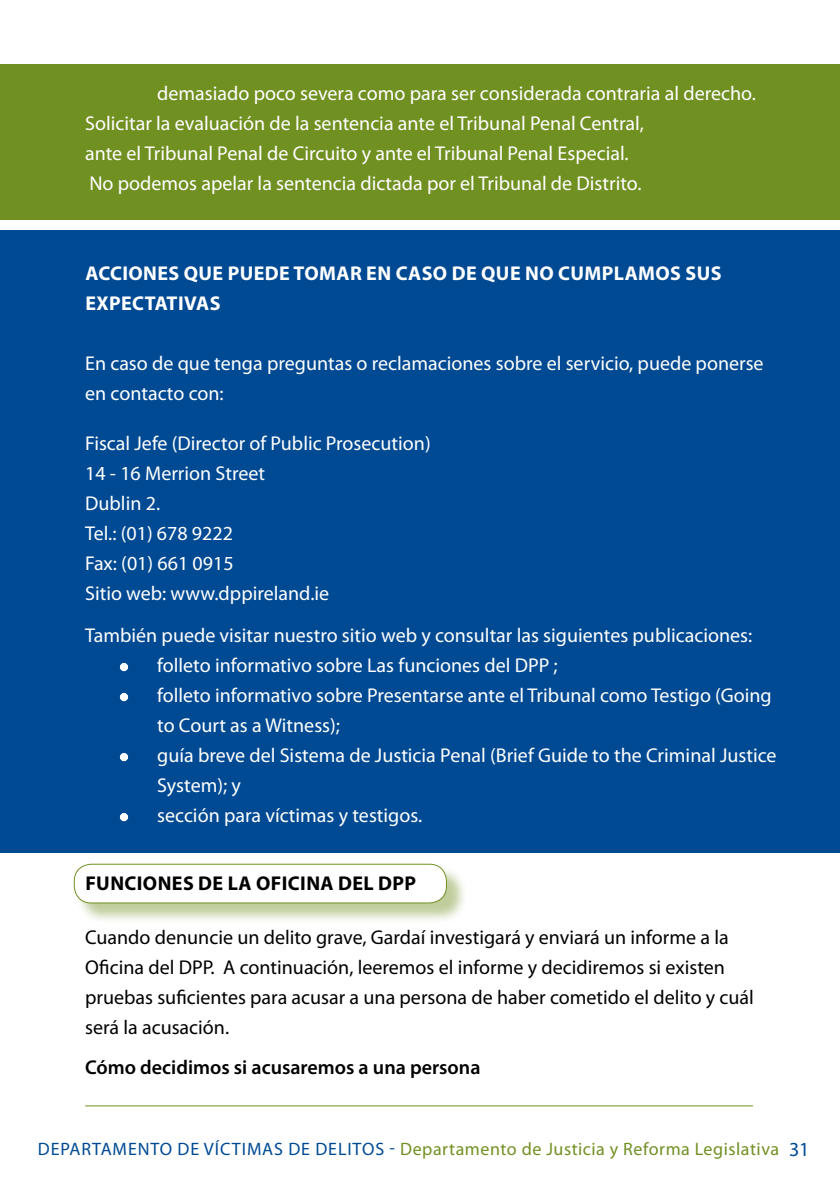
<style>
.page{position:relative;width:840px;height:1191px;background:#fff}
.page>*{position:absolute;margin:0;border:0;box-sizing:border-box;transform-origin:0 0}
.t1{font:20px/30px "Myriad Pro";color:#fff}
.t2{font:20px/30px "Myriad Pro";color:#000}
.t3{font:700 20px/30px "Myriad Pro";letter-spacing:.02em;color:#fff}
.t4{font:600 20px "Myriad Pro";color:#000}
.t5{font:700 20px "Myriad Pro";letter-spacing:.02em;color:#000}
.t6{font:18px "Myriad Pro";letter-spacing:.03em;color:#719022}
.t7{font:18px "Myriad Pro";letter-spacing:.05em;color:#004a93}
.s1{color:#004a93}
.s2{font-size:20px;color:#004a93}
</style>
<div class="page">
<hr style="left:85px;top:1105px;width:667px;height:1px;background:#719022">
<div style="left:0;top:64px;width:839px;height:156px;background:#719022"></div>
<div style="left:0;top:230px;width:839px;height:622px;background:#004a93"></div>
<div style="left:75px;top:865px;width:391px;height:59px;background:#719022;opacity:.45"></div>
<div style="left:74px;top:864px;width:372px;height:39px;background:#fff;border-radius:17px"></div>
<div style="left:74px;top:863px;width:372px;height:40px;border:1px solid #719022;border-radius:17px"></div>
<div style="left:120px;top:663px;width:8px;height:8px;border:4px solid #fff;border-radius:50%"></div>
<div style="left:120px;top:693px;width:8px;height:8px;border:4px solid #fff;border-radius:50%"></div>
<div style="left:120px;top:753px;width:8px;height:8px;border:4px solid #fff;border-radius:50%"></div>
<div style="left:120px;top:813px;width:8px;height:8px;border:4px solid #fff;border-radius:50%"></div>
<p class="t1" style="left:85px;top:78px;width:671px;text-indent:72px">demasiado poco severa como para ser considerada contraria al derecho.<br>Solicitar la evaluación de la sentencia ante el Tribunal Penal Central,<br>ante el Tribunal Penal de Circuito y ante el Tribunal Penal Especial.<br>No podemos apelar la sentencia dictada por el Tribunal de Distrito.</p>
<p class="t3" style="left:85px;top:258px;width:637px">ACCIONES QUE PUEDE TOMAR EN CASO DE QUE NO CUMPLAMOS SUS<br>EXPECTATIVAS</p>
<p class="t1" style="left:85px;top:348px;width:679px">En caso de que tenga preguntas o reclamaciones sobre el servicio, puede ponerse en contacto con:</p>
<p class="t1" style="left:85px;top:428px;width:347px">Fiscal Jefe (Director of Public Prosecution)<br>14 - 16 Merrion Street<br>Dublin 2.<br>Tel.: (01) 678 9222<br>Fax: (01) 661 0915<br>Sitio web: www.dppireland.ie</p>
<p class="t1" style="left:85px;top:620px;width:668px">También puede visitar nuestro sitio web y consultar las siguientes publicaciones:</p>
<p class="t1" style="left:121px;top:650px;width:438px">• folleto informativo sobre Las funciones del DPP ;</p>
<p class="t1" style="left:157px;top:680px;width:615px;text-indent:-36px">• folleto informativo sobre Presentarse ante el Tribunal como Testigo (Going to Court as a Witness);</p>
<p class="t1" style="left:157px;top:740px;width:620px;text-indent:-36px">• guía breve del Sistema de Justicia Penal (Brief Guide to the Criminal Justice<br>System); y</p>
<p class="t1" style="left:121px;top:800px;width:302px">• sección para víctimas y testigos.</p>
<p class="t5" style="left:85px;top:870px;width:306px">FUNCIONES DE LA OFICINA DEL DPP</p>
<p class="t2" style="left:85px;top:921px;width:670px">Cuando denuncie un delito grave, Gardaí investigará y enviará un informe a la Oficina del DPP. A continuación, leeremos el informe y decidiremos si existen pruebas suficientes para acusar a una persona de haber cometido el delito y cuál será la acusación.</p>
<p class="t4" style="left:85px;top:1054px;width:396px">Cómo decidimos si acusaremos a una persona</p>
<p class="t7" style="left:38px;top:1138px;width:25px">Departame</p>
<p class="t7" style="left:138px;top:1138px;width:88px">nto de Víctimas</p>
<p class="t7" style="left:288px;top:1138px;width:69px">de Delitos</p>
<p class="t6" style="left:389px;top:1138px;width:421px"><span class="s1">-</span> Departamento de Justicia y Reforma Legislativa <span class="s2">31</span></p>
</div>
